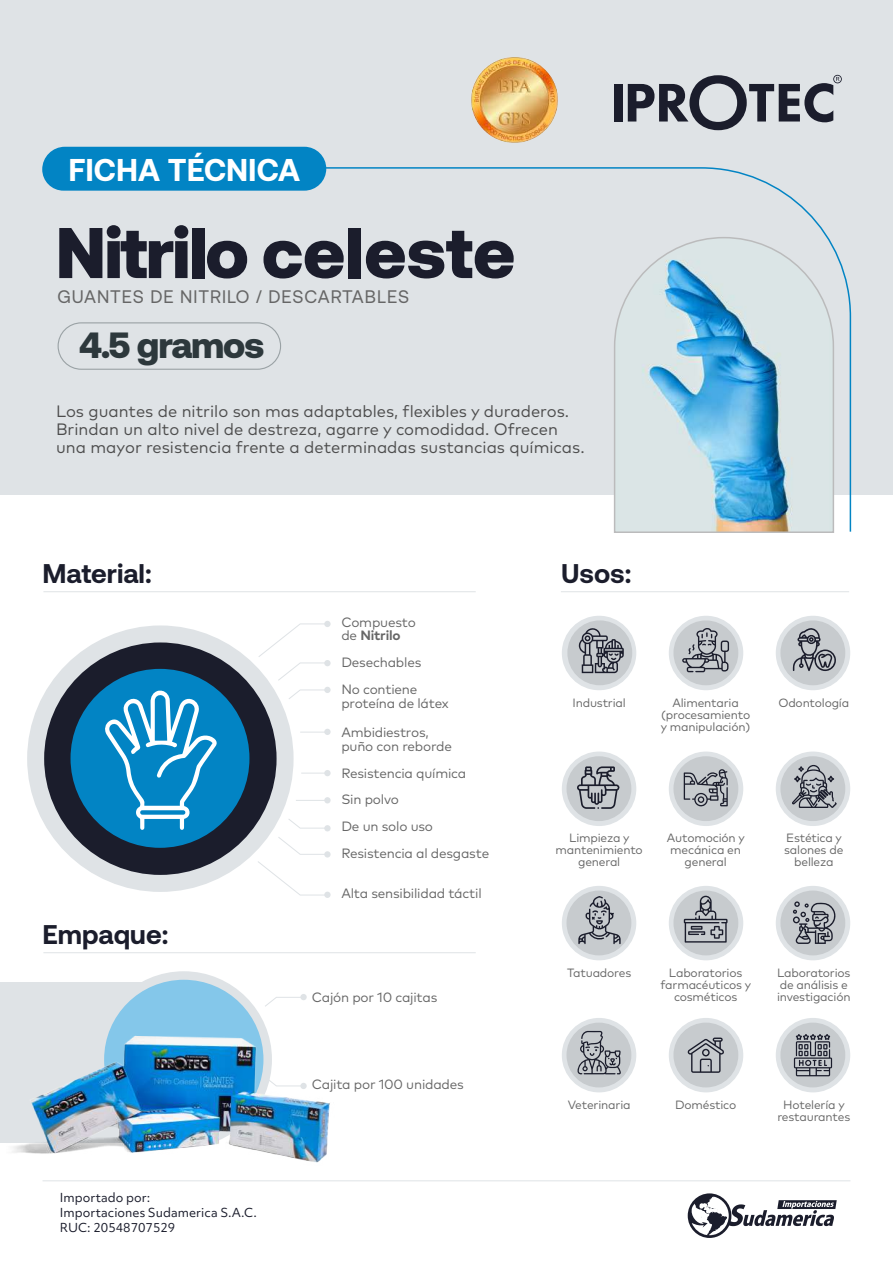
<style>
.page{position:relative;width:893px;height:1263px;background:#fff}
.page>*{position:absolute;margin:0;border:0;box-sizing:border-box;transform-origin:0 0}
.t1{font:900 71.55px "Aeonik";letter-spacing:-.015em;color:#1b1d2c}
.t2{font:900 36.45px "Aeonik";letter-spacing:-.03em;color:#2d383c}
.t3{font:700 31.5px "Aeonik";color:#fff}
.t4{font:700 27px "Aeonik";color:#1b1d2c}
.t5{font:18.15px "Aeonik";letter-spacing:.05em;color:#666}
.t6{font:16.5px/18px "Mark Pro";color:#4d4d4d}
.t7{font:13.5px/26.8px "Mark Pro";letter-spacing:-.015em;color:#666}
.t8{font:12px/12px "Mark Pro";letter-spacing:-.015em;color:#666;text-align:center}
.t9{font:12px/15px "Objektiv Mk 3";color:#1b1d2c}
.s1{font-weight:700}
</style>
<div class="page">
<div style="left:0;top:0;width:893px;height:494px;background:#dfe3e6"></div>
<div style="left:0;top:982px;width:169px;height:161px;background:#dfe3e6"></div>
<hr style="left:43px;top:591px;width:433px;height:1px;background:#dfe3e6">
<hr style="left:43px;top:1180px;width:807px;height:1px;background:#dfe3e6">
<hr style="left:561px;top:591px;width:288px;height:1px;background:#dfe3e6">
<svg style="left:688px;top:1193px;width:149px;height:45px"></svg>
<div style="left:42px;top:147px;width:284px;height:44px;background:#0284c4"></div>
<hr style="left:43px;top:952px;width:433px;height:1px;background:#dfe3e6">
<div style="left:58px;top:322px;width:223px;height:48px;border:1px solid #9aa2a5;border-radius:23px"></div>
<svg style="left:317px;top:166px;width:535px;height:366px"></svg>
<svg style="left:613px;top:238px;width:222px;height:295px"></svg>
<div style="left:562px;top:616px;width:74px;height:74px;background:#dfe3e6;border-radius:50%"></div>
<div style="left:567px;top:620px;width:65px;height:65px;background:#c7cbce;border-radius:50%"></div>
<div style="left:669px;top:616px;width:74px;height:74px;background:#dfe3e6;border-radius:50%"></div>
<div style="left:673px;top:620px;width:65px;height:65px;background:#c7cbce;border-radius:50%"></div>
<div style="left:776px;top:616px;width:74px;height:74px;background:#dfe3e6;border-radius:50%"></div>
<div style="left:780px;top:620px;width:65px;height:65px;background:#c7cbce;border-radius:50%"></div>
<div style="left:324px;top:621px;width:7px;height:6px;background:#dfe3e6;border-radius:50%"></div>
<div style="left:324px;top:660px;width:7px;height:6px;background:#dfe3e6;border-radius:50%"></div>
<div style="left:324px;top:687px;width:7px;height:6px;background:#dfe3e6;border-radius:50%"></div>
<div style="left:324px;top:729px;width:7px;height:6px;background:#dfe3e6;border-radius:50%"></div>
<div style="left:324px;top:770px;width:7px;height:6px;background:#dfe3e6;border-radius:50%"></div>
<div style="left:324px;top:797px;width:7px;height:6px;background:#dfe3e6;border-radius:50%"></div>
<div style="left:324px;top:825px;width:7px;height:6px;background:#dfe3e6;border-radius:50%"></div>
<div style="left:324px;top:851px;width:7px;height:6px;background:#dfe3e6;border-radius:50%"></div>
<div style="left:324px;top:892px;width:7px;height:6px;background:#dfe3e6;border-radius:50%"></div>
<svg style="left:579px;top:627px;width:45px;height:46px"></svg>
<svg style="left:682px;top:627px;width:47px;height:45px"></svg>
<svg style="left:793px;top:628px;width:43px;height:43px"></svg>
<div style="left:562px;top:751px;width:74px;height:75px;background:#dfe3e6;border-radius:50%"></div>
<div style="left:566px;top:756px;width:65px;height:65px;background:#c7cbce;border-radius:50%"></div>
<div style="left:669px;top:751px;width:74px;height:75px;background:#dfe3e6;border-radius:50%"></div>
<div style="left:673px;top:756px;width:65px;height:65px;background:#c7cbce;border-radius:50%"></div>
<div style="left:776px;top:751px;width:74px;height:75px;background:#dfe3e6;border-radius:50%"></div>
<div style="left:780px;top:756px;width:65px;height:65px;background:#c7cbce;border-radius:50%"></div>
<div style="left:562px;top:886px;width:74px;height:74px;background:#dfe3e6;border-radius:50%"></div>
<div style="left:566px;top:890px;width:65px;height:65px;background:#c7cbce;border-radius:50%"></div>
<div style="left:669px;top:886px;width:74px;height:74px;background:#dfe3e6;border-radius:50%"></div>
<div style="left:673px;top:890px;width:65px;height:65px;background:#c7cbce;border-radius:50%"></div>
<div style="left:776px;top:886px;width:74px;height:74px;background:#dfe3e6;border-radius:50%"></div>
<div style="left:780px;top:890px;width:65px;height:65px;background:#c7cbce;border-radius:50%"></div>
<div style="left:562px;top:1018px;width:74px;height:74px;background:#dfe3e6;border-radius:50%"></div>
<div style="left:566px;top:1022px;width:65px;height:65px;background:#c7cbce;border-radius:50%"></div>
<div style="left:669px;top:1018px;width:74px;height:74px;background:#dfe3e6;border-radius:50%"></div>
<div style="left:673px;top:1022px;width:65px;height:65px;background:#c7cbce;border-radius:50%"></div>
<div style="left:776px;top:1018px;width:74px;height:74px;background:#dfe3e6;border-radius:50%"></div>
<div style="left:780px;top:1022px;width:65px;height:65px;background:#c7cbce;border-radius:50%"></div>
<div style="left:27px;top:625px;width:267px;height:267px;background:#dfe3e6;border-radius:50%"></div>
<div style="left:44px;top:642px;width:233px;height:233px;background:#1b1d2c;border-radius:50%"></div>
<div style="left:71px;top:669px;width:178px;height:179px;background:#0284c4;border-radius:50%"></div>
<svg style="left:258px;top:623px;width:68px;height:58px"></svg>
<svg style="left:289px;top:689px;width:37px;height:10px"></svg>
<svg style="left:300px;top:732px;width:24px;height:1px"></svg>
<svg style="left:301px;top:773px;width:23px;height:1px"></svg>
<hr style="left:296px;top:800px;width:31px;height:1px;background:#dfe3e6">
<svg style="left:288px;top:819px;width:37px;height:10px"></svg>
<svg style="left:258px;top:836px;width:70px;height:60px"></svg>
<svg style="left:104px;top:691px;width:113px;height:139px"></svg>
<svg style="left:577px;top:766px;width:43px;height:43px"></svg>
<svg style="left:684px;top:769px;width:44px;height:37px"></svg>
<svg style="left:792px;top:765px;width:45px;height:43px"></svg>
<svg style="left:578px;top:896px;width:43px;height:48px"></svg>
<svg style="left:684px;top:895px;width:43px;height:47px"></svg>
<svg style="left:793px;top:901px;width:43px;height:43px"></svg>
<svg style="left:577px;top:1031px;width:44px;height:43px"></svg>
<svg style="left:687px;top:1037px;width:37px;height:36px"></svg>
<div style="left:300px;top:994px;width:7px;height:6px;background:#dfe3e6;border-radius:50%"></div>
<svg style="left:265px;top:996px;width:37px;height:11px"></svg>
<div style="left:96px;top:971px;width:176px;height:176px;background:#dfe3e6;border-radius:50%"></div>
<div style="left:104px;top:980px;width:159px;height:159px;background:#84c7ea;border-radius:50%"></div>
<img style="left:12px;top:1010px;width:318px;height:153px">
<div style="left:615px;top:84px;width:8px;height:38px;background:#1b1d2c"></div>
<svg style="left:628px;top:75px;width:214px;height:55px"></svg>
<svg style="left:794px;top:1034px;width:38px;height:42px"></svg>
<img style="left:471px;top:57px;width:87px;height:86px">
<h3 class="t3" style="left:68px;top:152px;width:233px">FICHA TÉCNICA</h3>
<h1 class="t1" style="left:55px;top:211px;width:461px">Nitrilo celeste</h1>
<h3 class="t5" style="left:57px;top:287px;width:353px">GUANTES DE NITRILO / DESCARTABLES</h3>
<h2 class="t2" style="left:79px;top:323px;width:187px">4.5 gramos</h2>
<h3 class="t6" style="left:56px;top:401px;width:530px">Los guantes de nitrilo son mas adaptables, flexibles y duraderos.<br>Brindan un alto nivel de destreza, agarre y comodidad. Ofrecen una mayor resistencia frente a determinadas sustancias químicas.</h3>
<h3 class="t4" style="left:43px;top:558px;width:111px">Material:</h3>
<h3 class="t4" style="left:43px;top:918px;width:127px">Empaque:</h3>
<p class="t9" style="left:60px;top:1189px;width:199px">Importado por:<br>Importaciones Sudamerica S.A.C.<br>RUC: 20548707529</p>
<p class="t7" style="left:341px;top:614px;width:76px;line-height:13.5px">Compuesto de <span class="s1">Nitrilo</span></p>
<p class="t7" style="left:341px;top:648px;width:81px">Desechables<br>No contiene</p>
<p class="t7" style="left:341px;top:688px;width:109px">proteína de látex</p>
<p class="t7" style="left:341px;top:725px;width:112px;line-height:13.5px">Ambidiestros, puño con reborde</p>
<p class="t7" style="left:341px;top:758px;width:149px">Resistencia química<br>Sin polvo<br>De un solo uso<br>Resistencia al desgaste</p>
<p class="t7" style="left:341px;top:879px;width:142px">Alta sensibilidad táctil</p>
<p class="t7" style="left:312px;top:982px;width:127px">Cajón por 10 cajitas</p>
<p class="t7" style="left:312px;top:1070px;width:154px">Cajita por 100 unidades</p>
<h3 class="t4" style="left:561px;top:558px;width:72px">Usos:</h3>
<p class="t8" style="left:572px;top:695px;width:55px">Industrial</p>
<p class="t8" style="left:661px;top:695px;width:91px">Alimentaria (procesamiento y manipulación)</p>
<p class="t8" style="left:778px;top:695px;width:72px">Odontología</p>
<p class="t8" style="left:556px;top:831px;width:89px">Limpieza y mantenimiento general</p>
<p class="t8" style="left:667px;top:831px;width:79px">Automoción y mecánica en general</p>
<p class="t8" style="left:784px;top:831px;width:61px">Estética y salones de belleza</p>
<p class="t8" style="left:567px;top:965px;width:66px">Tatuadores</p>
<p class="t8" style="left:660px;top:965px;width:92px">Laboratorios farmacéuticos y cosméticos</p>
<p class="t8" style="left:777px;top:965px;width:75px;text-align:left">Laboratorios de análisis e investigación</p>
<p class="t8" style="left:568px;top:1097px;width:64px">Veterinaria</p>
<p class="t8" style="left:675px;top:1097px;width:63px">Doméstico</p>
<p class="t8" style="left:777px;top:1097px;width:74px">Hotelería y restaurantes</p>
</div>
